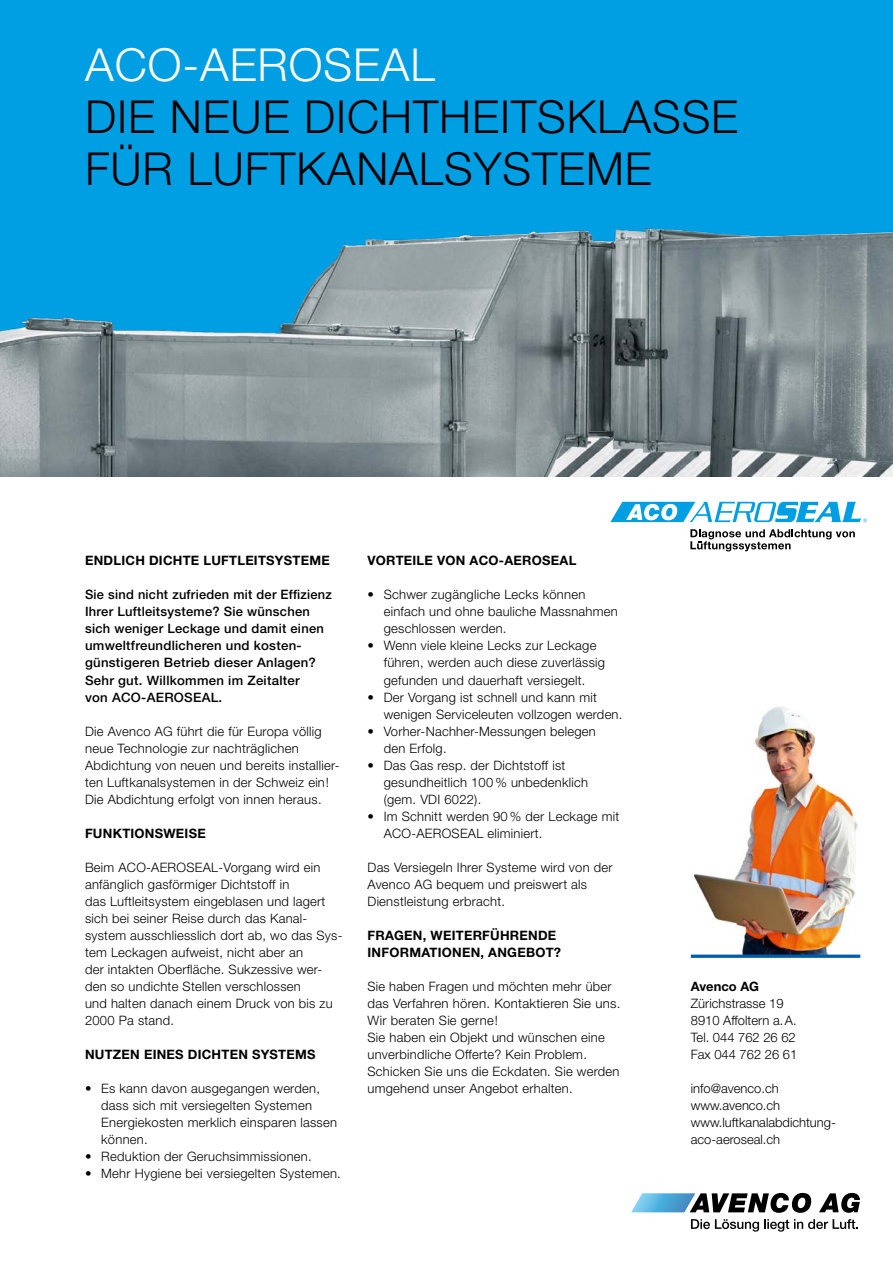
<style>
.page{position:relative;width:893px;height:1263px;background:#fff}
.page>*{position:absolute;margin:0;border:0;box-sizing:border-box;transform-origin:0 0}
.t1{font:300 45.45px/52.1px "Helvetica Neue LT Std";letter-spacing:.02em;color:#000}
.t2{font:300 45.45px "Helvetica Neue LT Std";letter-spacing:.02em;color:#fff}
.t3{font:300 12.9px/17px "Helvetica Neue LT Std";letter-spacing:.02em;color:#000}
.t4{font:500 12.9px/17px "Helvetica Neue LT Std";letter-spacing:.02em;color:#000}
.t5{font:700 12.9px/17px "Helvetica Neue LT Std";letter-spacing:.02em;color:#000}
.t6{font:300 12.9px/17px "Helvetica Neue LT Std";color:#000}
.t7{font:700 12.9px "Helvetica Neue LT Std";color:#000}
</style>
<div class="page">
<div style="left:0;top:0;width:893px;height:476px;background:#009ee3"></div>
<img style="left:0;top:228px;width:893px;height:248px">
<svg style="left:631px;top:1193px;width:229px;height:20px"></svg>
<svg style="left:691px;top:1219px;width:167px;height:12px"></svg>
<img style="left:694px;top:706px;width:167px;height:250px">
<svg style="left:691px;top:954px;width:169px;height:4px"></svg>
<svg style="left:610px;top:502px;width:257px;height:20px"></svg>
<svg style="left:690px;top:529px;width:165px;height:22px"></svg>
<p class="t2" style="left:85px;top:37px;width:351px">ACO-AEROSEAL</p>
<p class="t1" style="left:85px;top:90px;width:655px">DIE NEUE DICHTHEITSKLASSE<br>FÜR LUFTKANALSYSTEME</p>
<p class="t5" style="left:85px;top:552px;width:246px">ENDLICH DICHTE LUFTLEITSYSTEME</p>
<p class="t4" style="left:85px;top:586px;width:248px">Sie sind nicht zufrieden mit der Effizienz Ihrer Luftleitsysteme? Sie wünschen sich weniger Leckage und damit einen umweltfreundlicheren und kosten&shy;günstigeren Betrieb dieser Anlagen?<br>Sehr gut. Willkommen im Zeitalter<br>von ACO-AEROSEAL.</p>
<p class="t3" style="left:85px;top:722px;width:256px">Die Avenco AG führt die für Europa völlig neue Technologie zur nachträglichen Abdichtung von neuen und bereits installier&shy;ten Luftkanalsystemen in der Schweiz ein!<br>Die Abdichtung erfolgt von innen heraus.</p>
<p class="t5" style="left:85px;top:824px;width:122px">FUNKTIONSWEISE</p>
<p class="t3" style="left:85px;top:858px;width:259px">Beim ACO-AEROSEAL-Vorgang wird ein anfänglich gasförmiger Dichtstoff in<br>das Luftleitsystem eingeblasen und lagert sich bei seiner Reise durch das Kanal&shy;system ausschliesslich dort ab, wo das Sys&shy;tem Leckagen aufweist, nicht aber an<br>der intakten Oberfläche. Sukzessive wer&shy;den so undichte Stellen verschlossen<br>und halten danach einem Druck von bis zu 2000 Pa stand.</p>
<p class="t5" style="left:85px;top:1045px;width:232px">NUTZEN EINES DICHTEN SYSTEMS</p>
<p class="t3" style="left:101px;top:1079px;width:237px;text-indent:-16px">• Es kann davon ausgegangen werden, dass sich mit versiegelten Systemen<br>Energiekosten merklich einsparen lassen können.</p>
<p class="t3" style="left:85px;top:1147px;width:228px">• Reduktion der Geruchsimmissionen.</p>
<p class="t3" style="left:85px;top:1164px;width:257px">• Mehr Hygiene bei versiegelten Systemen.</p>
<p class="t5" style="left:367px;top:552px;width:210px">VORTEILE VON ACO-AEROSEAL</p>
<p class="t3" style="left:384px;top:586px;width:236px;text-indent:-16px">• Schwer zugängliche Lecks können einfach und ohne bauliche Massnahmen geschlossen werden.</p>
<p class="t3" style="left:384px;top:637px;width:223px;text-indent:-16px">• Wenn viele kleine Lecks zur Leckage führen, werden auch diese zuverlässig gefunden und dauerhaft versiegelt.</p>
<p class="t3" style="left:384px;top:688px;width:240px;text-indent:-16px">• Der Vorgang ist schnell und kann mit wenigen Serviceleuten vollzogen werden.</p>
<p class="t3" style="left:384px;top:722px;width:214px;text-indent:-16px">• Vorher-Nachher-Messungen belegen den Erfolg.</p>
<p class="t3" style="left:384px;top:756px;width:206px;text-indent:-16px">• Das Gas resp. der Dichtstoff ist gesundheitlich 100 % unbedenklich (gem. VDI 6022).</p>
<p class="t3" style="left:384px;top:807px;width:237px;text-indent:-16px">• Im Schnitt werden 90 % der Leckage mit<br>ACO-AEROSEAL eliminiert.</p>
<p class="t3" style="left:367px;top:858px;width:246px">Das Versiegeln Ihrer Systeme wird von der<br>Avenco AG bequem und preiswert als<br>Dienstleistung erbracht.</p>
<p class="t5" style="left:367px;top:926px;width:195px">FRAGEN, WEITERFÜHRENDE<br>INFORMATIONEN, ANGEBOT?</p>
<p class="t3" style="left:367px;top:977px;width:254px">Sie haben Fragen und möchten mehr über das Verfahren hören. Kontaktieren Sie uns.<br>Wir beraten Sie gerne!</p>
<p class="t3" style="left:367px;top:1028px;width:253px">Sie haben ein Objekt und wünschen eine unverbindliche Offerte? Kein Problem.<br>Schicken Sie uns die Eckdaten. Sie werden umgehend unser Angebot erhalten.</p>
<p class="t7" style="left:691px;top:978px;width:70px">Avenco AG</p>
<p class="t6" style="left:691px;top:994px;width:94px">Zürichstrasse 19</p>
<p class="t6" style="left:691px;top:1011px;width:107px">8910 Affoltern a.A.</p>
<p class="t6" style="left:691px;top:1028px;width:106px">Tel. 044 762 26 62</p>
<p class="t6" style="left:691px;top:1045px;width:108px">Fax 044 762 26 61</p>
<p class="t6" style="left:691px;top:1079px;width:89px">info@avenco.ch</p>
<p class="t6" style="left:691px;top:1096px;width:91px">www.avenco.ch</p>
<p class="t6" style="left:691px;top:1113px;width:147px">www.luftkanalabdichtung&shy;aco-aeroseal.ch</p>
</div>
